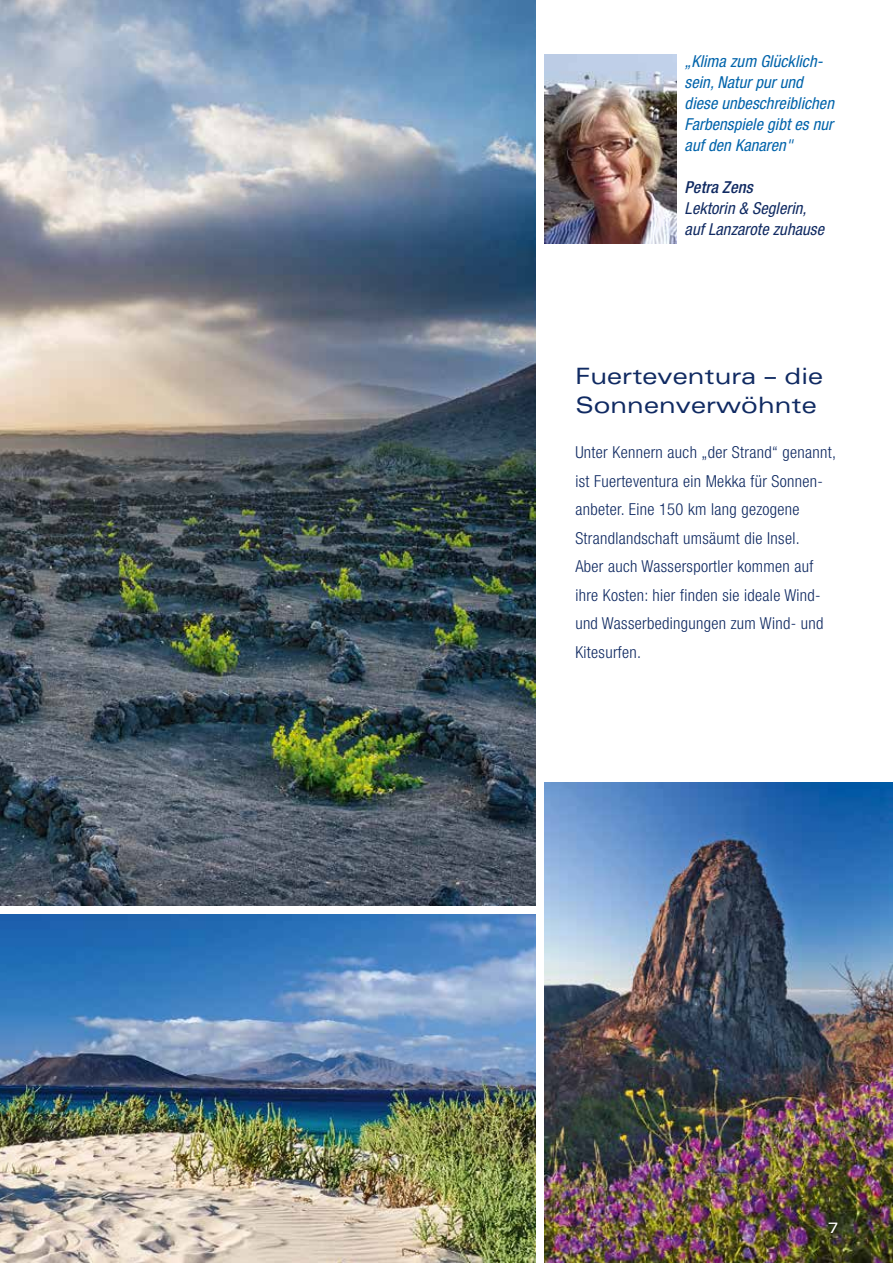
<style>
.page{position:relative;width:893px;height:1263px;background:#fff}
.page>*{position:absolute;margin:0;border:0;box-sizing:border-box;transform-origin:0 0}
.t1{font:expanded 22.5px/28.5px "Univers LT Std";letter-spacing:.005em;color:#102a62}
.t2{font:300 condensed 16.5px/28.5px "Helvetica Neue LT Std";letter-spacing:.02em;color:#102a62}
.t3{font:italic condensed 16.5px/21px "Helvetica Neue LT Std";letter-spacing:.005em;color:#0264ab}
.t4{font:italic condensed 16.5px/21px "Helvetica Neue LT Std";letter-spacing:.005em;color:#102a62}
.t5{font:italic 500 condensed 16.5px "Helvetica Neue LT Std";letter-spacing:.005em;color:#102a62}
.t6{font:expanded 15px "Univers LT Std";color:#fff}
</style>
<div class="page">
<img style="left:0;top:0;width:536px;height:906px">
<img style="left:544px;top:54px;width:132px;height:189px">
<img style="left:0;top:914px;width:536px;height:349px">
<img style="left:544px;top:782px;width:349px;height:481px">
<p class="t3" style="left:685px;top:51px;width:151px">„Klima zum Glücklich&shy;sein, Natur pur und diese unbeschreiblichen<br>Farbenspiele gibt es nur auf den Kanaren"</p>
<p class="t5" style="left:685px;top:177px;width:70px">Petra Zens</p>
<p class="t4" style="left:685px;top:198px;width:141px">Lektorin &amp; Seglerin, auf Lanzarote zuhause</p>
<h1 class="t1" style="left:575px;top:362px;width:249px">Fuerteventura – die<br>Sonnenverwöhnte</h1>
<p class="t2" style="left:575px;top:438px;width:262px">Unter Kennern auch „der Strand“ genannt, ist Fuerteventura ein Mekka für Sonnen&shy;anbeter. Eine 150 km lang gezogene Strandlandschaft umsäumt die Insel.<br>Aber auch Wassersportler kommen auf ihre Kosten: hier finden sie ideale Wind&shy;und Wasserbedingungen zum Wind- und Kitesurfen.</p>
<p class="t6" style="left:828px;top:1219px;width:13px">7</p>
</div>
